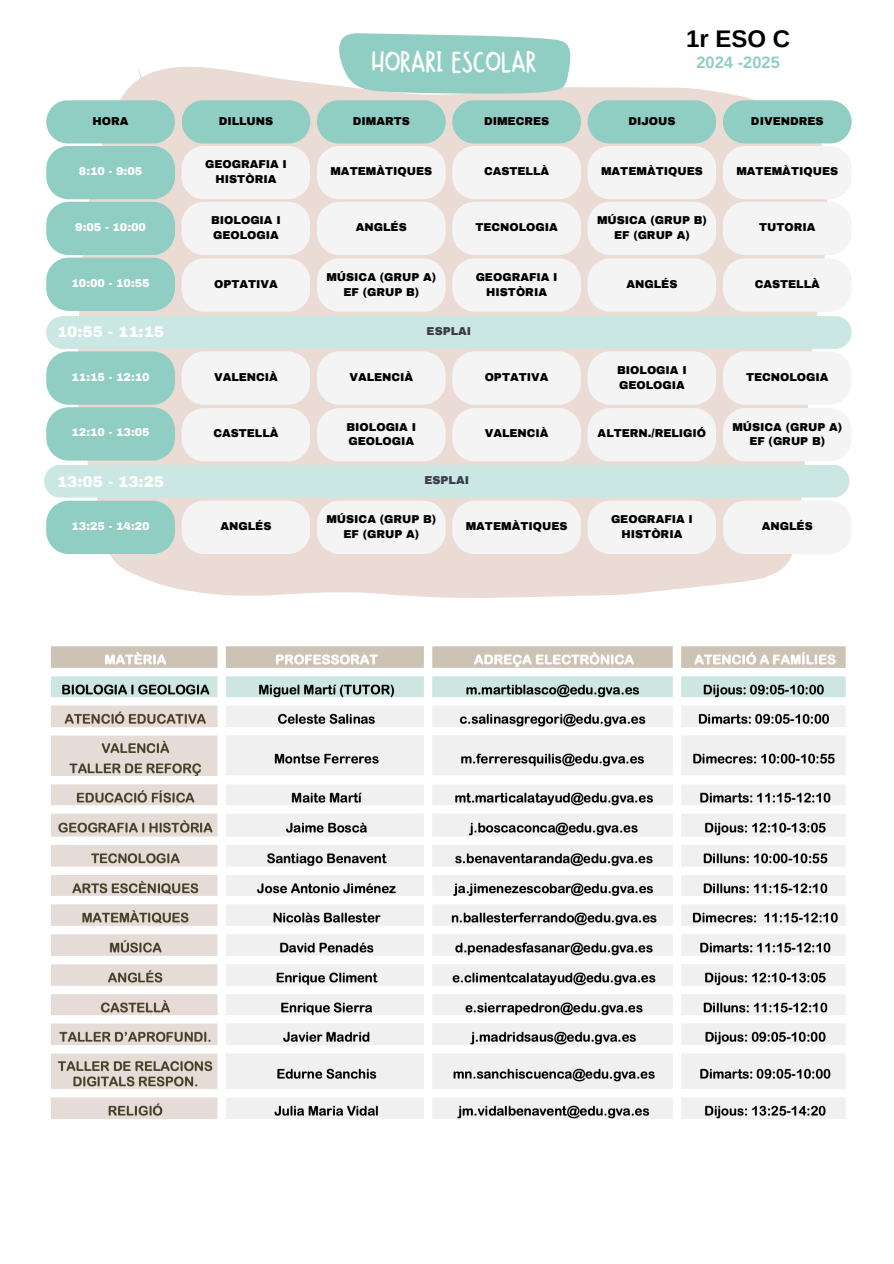
<style>
.page{position:relative;width:894px;height:1264px;background:#fff}
.page>*{position:absolute;margin:0;border:0;box-sizing:border-box;transform-origin:0 0}
.t1{font:31.35px "Canda Tawa";letter-spacing:.005em;color:#fff}
.t2{font:700 24px "Arimo";color:#000}
.t3{font:700 16.5px "Arimo";color:#90cdc3}
.t4{font:900 15.3px "Archivo";color:#fff}
.t5{font:900 11.1px/14.7px "Archivo";color:#000;text-align:center}
.t6{font:900 11.1px "Archivo";color:#fff}
.t7{font:900 11.1px "Archivo";color:#3a3b46}
</style>
<div class="page">
<svg style="left:77px;top:54px;width:751px;height:544px;fill:#ebdbd5"></svg>
<svg style="left:338px;top:33px;width:232px;height:61px;background:#9bd1c8"></svg>
<div style="left:46px;top:100px;width:129px;height:43px;background:#90cdc3;border-radius:22px"></div>
<div style="left:181px;top:100px;width:129px;height:43px;background:#90cdc3;border-radius:22px"></div>
<div style="left:317px;top:100px;width:128px;height:43px;background:#90cdc3;border-radius:22px"></div>
<div style="left:452px;top:100px;width:129px;height:43px;background:#90cdc3;border-radius:22px"></div>
<div style="left:587px;top:100px;width:129px;height:43px;background:#90cdc3;border-radius:22px"></div>
<div style="left:722px;top:100px;width:129px;height:43px;background:#90cdc3;border-radius:22px"></div>
<svg style="left:46px;top:146px;width:805px;height:315px"></svg>
<div style="left:44px;top:464px;width:805px;height:33px;background:#cae7e3;border-radius:16px"></div>
<svg style="left:46px;top:500px;width:129px;height:54px;background:#97cfc5"></svg>
<svg style="left:181px;top:500px;width:129px;height:54px"></svg>
<svg style="left:317px;top:500px;width:128px;height:54px"></svg>
<svg style="left:452px;top:500px;width:128px;height:54px"></svg>
<svg style="left:587px;top:500px;width:129px;height:54px"></svg>
<svg style="left:722px;top:500px;width:129px;height:54px"></svg>
<img style="left:51px;top:646px;width:795px;height:473px">
<h1 class="t1" style="left:372px;top:45px;width:166px">HORARI ESCOLAR</h1>
<h2 class="t2" style="left:686px;top:26px;width:106px">1r ESO C</h2>
<h3 class="t3" style="left:696px;top:53px;width:85px">2024 -2025</h3>
<p class="t5" style="left:93px;top:114px;width:37px">HORA</p>
<p class="t5" style="left:219px;top:114px;width:56px">DILLUNS</p>
<p class="t5" style="left:352px;top:114px;width:59px">DIMARTS</p>
<p class="t5" style="left:484px;top:114px;width:67px">DIMECRES</p>
<p class="t5" style="left:628px;top:114px;width:49px">DIJOUS</p>
<p class="t5" style="left:750px;top:114px;width:74px">DIVENDRES</p>
<p class="t6" style="left:79px;top:165px;width:65px">8:10 - 9:05</p>
<p class="t5" style="left:205px;top:157px;width:83px">GEOGRAFIA I<br>HISTÒRIA</p>
<p class="t5" style="left:330px;top:164px;width:103px">MATEMÀTIQUES</p>
<p class="t5" style="left:484px;top:164px;width:67px">CASTELLÀ</p>
<p class="t5" style="left:601px;top:164px;width:103px">MATEMÀTIQUES</p>
<p class="t5" style="left:736px;top:164px;width:103px">MATEMÀTIQUES</p>
<p class="t6" style="left:75px;top:221px;width:72px">9:05 - 10:00</p>
<p class="t5" style="left:211px;top:213px;width:71px;text-align:left">BIOLOGIA I<br>GEOLOGIA</p>
<p class="t5" style="left:356px;top:220px;width:52px">ANGLÉS</p>
<p class="t5" style="left:475px;top:220px;width:84px">TECNOLOGIA</p>
<p class="t5" style="left:597px;top:213px;width:111px">MÚSICA (GRUP B)<br>EF (GRUP A)</p>
<p class="t5" style="left:758px;top:220px;width:58px">TUTORIA</p>
<p class="t6" style="left:71px;top:277px;width:80px">10:00 - 10:55</p>
<p class="t5" style="left:214px;top:276px;width:65px">OPTATIVA</p>
<p class="t5" style="left:326px;top:270px;width:111px">MÚSICA (GRUP A)<br>EF (GRUP B)</p>
<p class="t5" style="left:475px;top:270px;width:83px">GEOGRAFIA I<br>HISTÒRIA</p>
<p class="t5" style="left:626px;top:276px;width:52px">ANGLÉS</p>
<p class="t5" style="left:754px;top:276px;width:67px">CASTELLÀ</p>
<p class="t7" style="left:426px;top:325px;width:46px">ESPLAI</p>
<p class="t6" style="left:71px;top:371px;width:80px">11:15 - 12:10</p>
<p class="t5" style="left:214px;top:369px;width:65px">VALENCIÀ</p>
<p class="t5" style="left:349px;top:369px;width:65px">VALENCIÀ</p>
<p class="t5" style="left:484px;top:369px;width:65px">OPTATIVA</p>
<p class="t5" style="left:617px;top:363px;width:71px;text-align:left">BIOLOGIA I<br>GEOLOGIA</p>
<p class="t5" style="left:745px;top:369px;width:84px">TECNOLOGIA</p>
<p class="t6" style="left:71px;top:427px;width:80px">12:10 - 13:05</p>
<p class="t5" style="left:213px;top:426px;width:67px">CASTELLÀ</p>
<p class="t5" style="left:346px;top:419px;width:71px;text-align:left">BIOLOGIA I<br>GEOLOGIA</p>
<p class="t5" style="left:484px;top:426px;width:65px">VALENCIÀ</p>
<p class="t5" style="left:597px;top:426px;width:110px">ALTERN./RELIGIÓ</p>
<p class="t5" style="left:732px;top:419px;width:111px">MÚSICA (GRUP A)<br>EF (GRUP B)</p>
<p class="t7" style="left:424px;top:474px;width:46px">ESPLAI</p>
<p class="t6" style="left:71px;top:520px;width:80px">13:25 - 14:20</p>
<p class="t5" style="left:220px;top:519px;width:52px">ANGLÉS</p>
<p class="t5" style="left:326px;top:512px;width:111px">MÚSICA (GRUP B)<br>EF (GRUP A)</p>
<p class="t5" style="left:465px;top:519px;width:103px">MATEMÀTIQUES</p>
<p class="t5" style="left:610px;top:512px;width:83px">GEOGRAFIA I<br>HISTÒRIA</p>
<p class="t5" style="left:761px;top:519px;width:52px">ANGLÉS</p>
<h3 class="t4" style="left:57px;top:323px;width:109px">10:55 - 11:15</h3>
<h3 class="t4" style="left:57px;top:473px;width:109px">13:05 - 13:25</h3>
</div>
